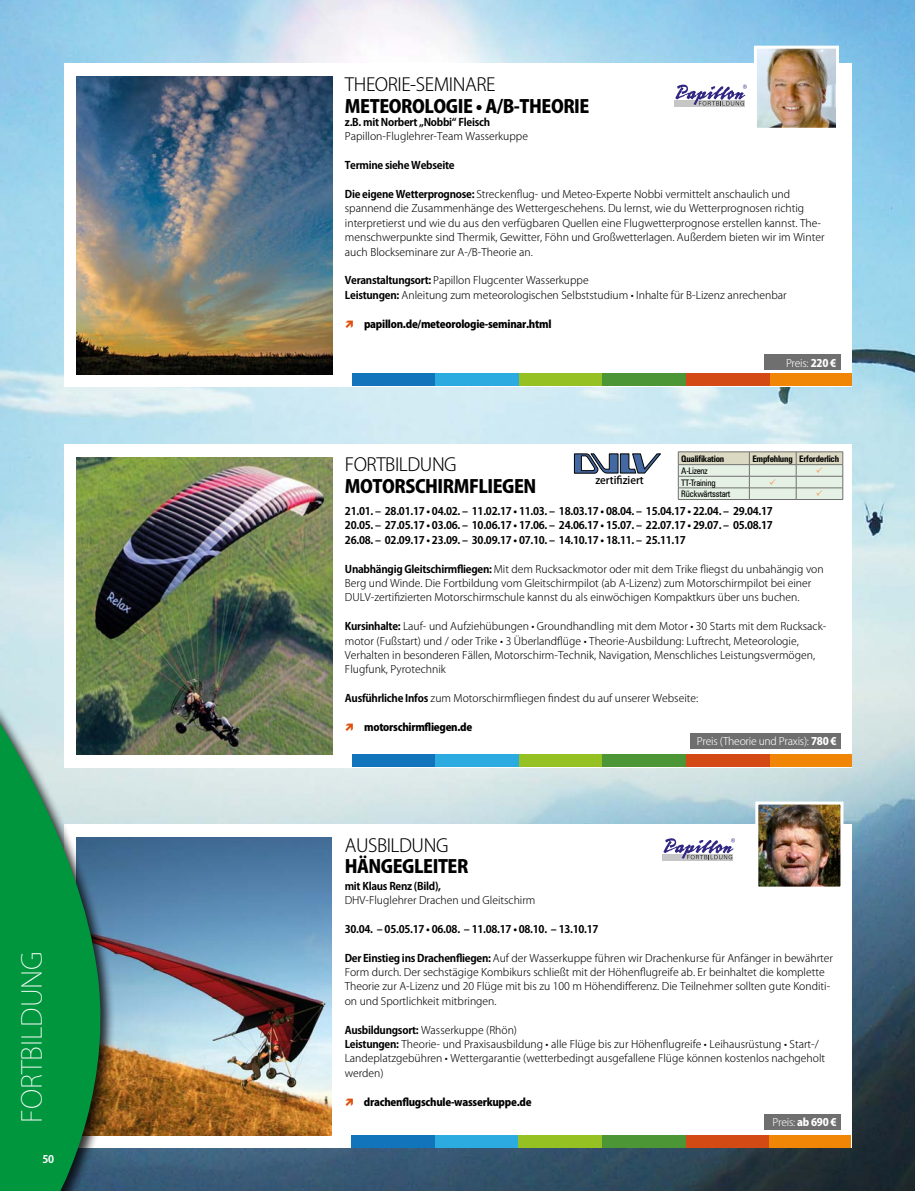
<style>
.page{position:relative;width:915px;height:1191px;background:#fff}
.page>*{position:absolute;margin:0;border:0;box-sizing:border-box;transform-origin:0 0}
.t1{font:200 27px "Koz Go Pro";color:#fff}
.t2{font:800 18px "Koz Go Pro";letter-spacing:-.025em;color:#000}
.t3{font:300 18px "Koz Go Pro";letter-spacing:-.025em;color:#000}
.t4{font:300 10.5px/14.4px "Koz Go Pro";color:#000}
.t5{font:700 10.5px/14.4px "Koz Go Pro";letter-spacing:-.025em;color:#000;text-align:justify}
.t6{font:800 10.5px "Koz Go Pro";letter-spacing:-.025em;color:#000}
.t7{font:300 10.5px "Koz Go Pro";letter-spacing:-.025em;color:#fff}
.t8{font:500 10.5px "Koz Go Pro";color:#000}
.t9{font:700 10.5px "Koz Go Pro";color:#fff}
.t10{font:700 condensed 9px "Zurich BT";letter-spacing:-.025em;color:#000}
.t11{font:condensed 9px "Zurich BT";letter-spacing:-.025em;color:#000}
.s1{font-weight:700}
.s2{font-weight:800}
</style>
<div class="page">
<img style="left:0;top:0;width:914px;height:1191px">
<div style="left:64px;top:824px;width:786px;height:323px;background:#fff"></div>
<img style="left:115px;top:837px;width:217px;height:298px">
<div style="left:764px;top:1114px;width:76px;height:15px;background:#706f6f"></div>
<svg style="left:662px;top:859px;width:70px;height:1px"></svg>
<svg style="left:662px;top:838px;width:72px;height:21px"></svg>
<div style="left:351px;top:1134px;width:84px;height:13px;background:#1275bb"></div>
<div style="left:435px;top:1134px;width:83px;height:13px;background:#2cabe1"></div>
<div style="left:518px;top:1134px;width:84px;height:13px;background:#95c123"></div>
<div style="left:602px;top:1134px;width:83px;height:13px;background:#4c9636"></div>
<div style="left:685px;top:1134px;width:84px;height:13px;background:#d44a15"></div>
<div style="left:769px;top:1134px;width:81px;height:13px;background:#f18606"></div>
<img style="left:759px;top:805px;width:80px;height:80px">
<div style="left:755px;top:801px;width:88px;height:88px;border:3px solid #fff"></div>
<svg style="left:0;top:703px;width:113px;height:488px;background:#309861"></svg>
<div style="left:64px;top:64px;width:787px;height:323px;background:#fff"></div>
<div style="left:64px;top:444px;width:787px;height:323px;background:#fff"></div>
<img style="left:77px;top:77px;width:255px;height:297px">
<img style="left:77px;top:457px;width:255px;height:298px">
<div style="left:690px;top:733px;width:150px;height:15px;background:#706f6f"></div>
<img style="left:757px;top:50px;width:77px;height:77px">
<div style="left:753px;top:46px;width:85px;height:85px;border:3px solid #fff"></div>
<div style="left:764px;top:354px;width:76px;height:16px;background:#706f6f"></div>
<div style="left:674px;top:100px;width:70px;height:7px;background:#c6c6c6"></div>
<svg style="left:675px;top:84px;width:71px;height:22px"></svg>
<hr style="left:677px;top:451px;width:72px;height:1px;background:#706f6f">
<hr style="left:749px;top:451px;width:46px;height:1px;background:#706f6f">
<hr style="left:795px;top:451px;width:47px;height:1px;background:#706f6f">
<hr style="left:677px;top:499px;width:72px;height:1px;background:#706f6f">
<hr style="left:749px;top:499px;width:46px;height:1px;background:#706f6f">
<hr style="left:795px;top:499px;width:47px;height:1px;background:#706f6f">
<div style="left:351px;top:373px;width:84px;height:13px;background:#1275bb"></div>
<div style="left:435px;top:373px;width:84px;height:13px;background:#2cabe1"></div>
<div style="left:519px;top:373px;width:83px;height:13px;background:#95c123"></div>
<div style="left:602px;top:373px;width:84px;height:13px;background:#4c9636"></div>
<div style="left:686px;top:373px;width:83px;height:13px;background:#d44a15"></div>
<div style="left:769px;top:373px;width:82px;height:13px;background:#f18606"></div>
<div style="left:351px;top:753px;width:84px;height:13px;background:#1275bb"></div>
<div style="left:435px;top:753px;width:84px;height:13px;background:#2cabe1"></div>
<div style="left:519px;top:753px;width:83px;height:13px;background:#95c123"></div>
<div style="left:602px;top:753px;width:84px;height:13px;background:#4c9636"></div>
<div style="left:686px;top:753px;width:83px;height:13px;background:#d44a15"></div>
<div style="left:769px;top:753px;width:82px;height:13px;background:#f18606"></div>
<svg style="left:574px;top:454px;width:86px;height:19px"></svg>
<svg style="left:677px;top:452px;width:166px;height:47px;background:#d8dfd1"></svg>
<h1 class="t1" style="left:14px;top:1123px;width:173px;rotate:-90deg">FORTBILDUNG</h1>
<p class="t9" style="left:43px;top:1152px;width:13px">50</p>
<h2 class="t3" style="left:345px;top:73px;width:152px">THEORIE-SEMINARE</h2>
<h2 class="t2" style="left:345px;top:94px;width:246px">METEOROLOGIE • A/B-THEORIE</h2>
<p class="t5" style="left:345px;top:116px;width:147px">z.B. mit Norbert „Nobbi“ Fleisch</p>
<p class="t4" style="left:345px;top:129px;width:184px">Papillon-Fluglehrer-Team Wasserkuppe</p>
<p class="t5" style="left:345px;top:159px;width:111px">Termine siehe Webseite</p>
<p class="t4" style="left:345px;top:187px;width:481px"><span class="s1">Die eigene Wetterprognose:</span> Streckenflug- und Meteo-Experte Nobbi vermittelt anschaulich und spannend die Zusammenhänge des Wettergeschehens. Du lernst, wie du Wetterprognosen richtig interpretierst und wie du aus den verfügbaren Quellen eine Flugwetterprognose erstellen kannst. The&shy;menschwerpunkte sind Thermik, Gewitter, Föhn und Großwetterlagen. Außerdem bieten wir im Winter auch Blockseminare zur A-/B-Theorie an.</p>
<p class="t4" style="left:345px;top:273px;width:443px"><span class="s1">Veranstaltungsort:</span> Papillon Flugcenter Wasserkuppe<br><span class="s1">Leistungen:</span> Anleitung zum meteorologischen Selbststudium • Inhalte für B-Lizenz anrechenbar</p>
<p class="t6" style="left:364px;top:317px;width:189px">papillon.de/meteorologie-seminar.html</p>
<p class="t7" style="left:785px;top:356px;width:52px">Preis: <span class="s2">220 €</span></p>
<p class="t10" style="left:681px;top:453px;width:45px">Qualifikation</p>
<p class="t10" style="left:752px;top:453px;width:88px">Empfehlung Erforderlich</p>
<p class="t11" style="left:681px;top:465px;width:28px">A-Lizenz</p>
<p class="t11" style="left:681px;top:477px;width:36px">TT-Training</p>
<p class="t11" style="left:681px;top:488px;width:51px">Rückwärtsstart</p>
<h2 class="t3" style="left:345px;top:453px;width:113px">FORTBILDUNG</h2>
<h2 class="t2" style="left:345px;top:474px;width:193px">MOTORSCHIRMFLIEGEN</h2>
<p class="t5" style="left:345px;top:504px;width:429px">21.01. – 28.01.17 • 04.02. – 11.02.17 • 11.03. – 18.03.17 • 08.04. – 15.04.17 • 22.04. – 29.04.17<br>20.05. – 27.05.17 • 03.06. – 10.06.17 • 17.06. – 24.06.17 • 15.07. – 22.07.17 • 29.07. – 05.08.17<br>26.08. – 02.09.17 • 23.09. – 30.09.17 • 07.10. – 14.10.17 • 18.11. – 25.11.17</p>
<p class="t4" style="left:345px;top:561px;width:480px"><span class="s1">Unabhängig Gleitschirmfliegen:</span> Mit dem Rucksackmotor oder mit dem Trike fliegst du unbahängig von<br>Berg und Winde. Die Fortbildung vom Gleitschirmpilot (ab A-Lizenz) zum Motorschirmpilot bei einer<br>DULV-zertifizierten Motorschirmschule kannst du als einwöchigen Kompaktkurs über uns buchen.</p>
<p class="t4" style="left:345px;top:619px;width:483px"><span class="s1">Kursinhalte:</span> Lauf- und Aufziehübungen • Groundhandling mit dem Motor • 30 Starts mit dem Rucksack&shy;motor (Fußstart) und / oder Trike • 3 Überlandflüge • Theorie-Ausbildung: Luftrecht, Meteorologie, Verhalten in besonderen Fällen, Motorschirm-Technik, Navigation, Menschliches Leistungsvermögen, Flugfunk, Pyrotechnik</p>
<p class="t4" style="left:345px;top:691px;width:354px"><span class="s1">Ausführliche Infos</span> zum Motorschirmfliegen findest du auf unserer Webseite:</p>
<p class="t6" style="left:364px;top:720px;width:110px">motorschirmfliegen.de</p>
<p class="t7" style="left:696px;top:734px;width:141px">Preis (Theorie und Praxis): <span class="s2">780 €</span></p>
<p class="t8" style="left:595px;top:473px;width:50px">zertifiziert</p>
<h2 class="t3" style="left:344px;top:833px;width:105px">AUSBILDUNG</h2>
<h2 class="t2" style="left:344px;top:855px;width:125px">HÄNGEGLEITER</h2>
<p class="t5" style="left:344px;top:879px;width:98px">mit Klaus Renz (Bild),</p>
<p class="t4" style="left:344px;top:893px;width:192px">DHV-Fluglehrer Drachen und Gleitschirm</p>
<p class="t5" style="left:344px;top:922px;width:255px">30.04. – 05.05.17 • 06.08. – 11.08.17 • 08.10. – 13.10.17</p>
<p class="t4" style="left:344px;top:950px;width:489px"><span class="s1">Der Einstieg ins Drachenfliegen:</span> Auf der Wasserkuppe führen wir Drachenkurse für Anfänger in bewährter Form durch. Der sechstägige Kombikurs schließt mit der Höhenflugreife ab. Er beinhaltet die komplette Theorie zur A-Lizenz und 20 Flüge mit bis zu 100 m Höhendifferenz. Die Teilnehmer sollten gute Konditi&shy;on und Sportlichkeit mitbringen.</p>
<p class="t4" style="left:344px;top:1022px;width:482px"><span class="s1">Ausbildungsort:</span> Wasserkuppe (Rhön)<br><span class="s1">Leistungen:</span> Theorie- und Praxisausbildung • alle Flüge bis zur Höhenflugreife • Leihausrüstung • Start-/ Landeplatzgebühren • Wettergarantie (wetterbedingt ausgefallene Flüge können kostenlos nachgeholt werden)</p>
<p class="t6" style="left:364px;top:1094px;width:169px">drachenflugschule-wasserkuppe.de</p>
<p class="t7" style="left:772px;top:1115px;width:66px">Preis: <span class="s2">ab 690 €</span></p>
</div>
